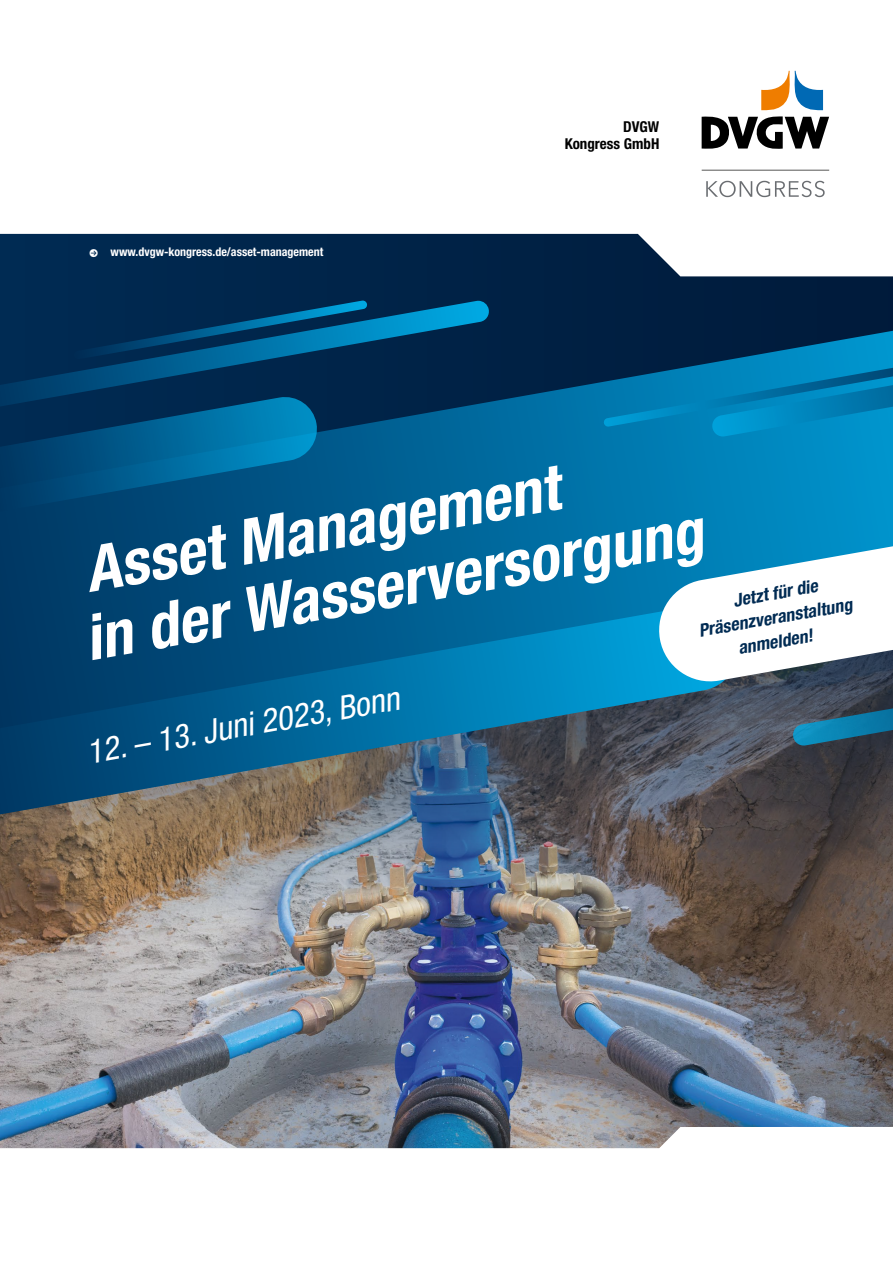
<style>
.page{position:relative;width:893px;height:1263px;background:#fff}
.page>*{position:absolute;margin:0;border:0;box-sizing:border-box;transform-origin:0 0}
.t1{font:italic 700 condensed 63px/67.5px "Helvetica Neue LT Pro";color:#fff}
.t2{font:italic condensed 33px "Helvetica Neue LT Pro";color:#fff}
.t3{font:italic 700 condensed 18px/24px "Helvetica Neue LT Pro";color:#002b53;text-align:center}
.t4{font:700 condensed 15px/17px "Helvetica Neue LT Pro";color:#000;text-align:right}
.t5{font:700 condensed 12px "Helvetica Neue LT Pro";color:#fff}
</style>
<div class="page">
<img style="left:0;top:939px;width:893px;height:209px">
<svg style="left:0;top:234px;width:893px;height:97px;background:#23405f"></svg>
<img style="left:0;top:781px;width:893px;height:158px">
<svg style="left:0;top:331px;width:893px;height:450px;background:#025e8e"></svg>
<svg style="left:0;top:606px;width:742px;height:208px;background:#1b5d82"></svg>
<svg style="left:702px;top:71px;width:127px;height:78px"></svg>
<hr style="left:702px;top:170px;width:127px;height:1px;background:#575756">
<svg style="left:706px;top:181px;width:119px;height:16px"></svg>
<svg style="left:603px;top:363px;width:290px;height:74px;background:#007eb4"></svg>
<svg style="left:0;top:301px;width:490px;height:105px;background:#003963"></svg>
<svg style="left:0;top:394px;width:319px;height:121px;background:#005080"></svg>
<svg style="left:655px;top:541px;width:238px;height:205px"></svg>
<p class="t5" style="left:89px;top:245px;width:236px">● www.dvgw-kongress.de/asset-management</p>
<p class="t4" style="left:565px;top:118px;width:96px">DVGW<br>Kongress GmbH</p>
<h1 class="t1" style="left:68px;top:539px;width:628px;rotate:-10deg">Asset Management<br>in der Wasserversorgung</h1>
<h2 class="t2" style="left:84px;top:733px;width:318px;rotate:-10deg">12. – 13. Juni 2023, Bonn</h2>
<p class="t3" style="left:693px;top:595px;width:157px;rotate:-10deg">Jetzt für die<br>Präsenzveranstaltung anmelden!</p>
</div>
